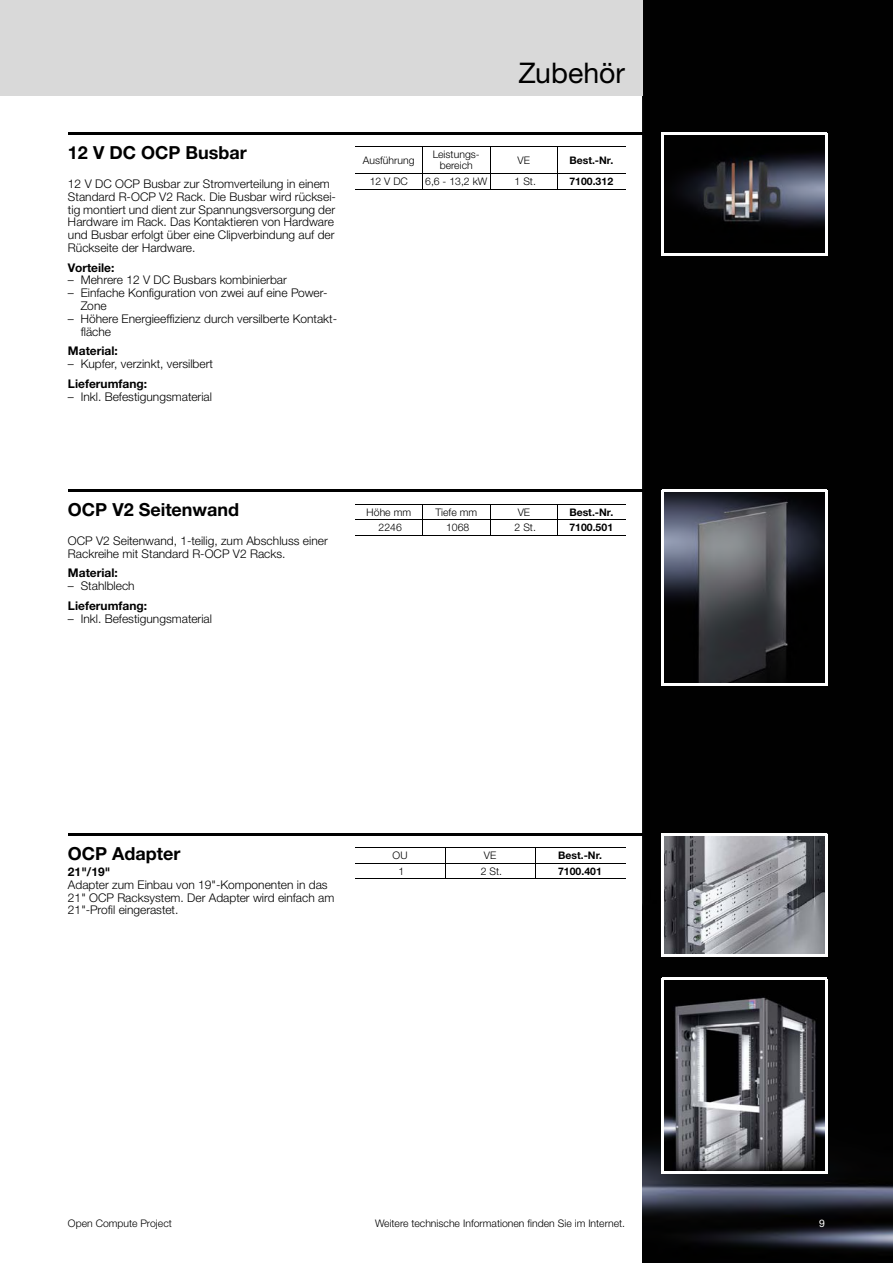
<style>
.page{position:relative;width:893px;height:1263px;background:#fff}
.page>*{position:absolute;margin:0;border:0;box-sizing:border-box;transform-origin:0 0}
.t1{font:28.5px "Neue Helvetica For Rittal";color:#000}
.t2{font:700 18px "Neue Helvetica For Rittal";color:#000}
.t3{font:300 12px/12.9px "Neue Helvetica For Rittal";color:#000}
.t4{font:700 12px "Neue Helvetica For Rittal";color:#000}
.t5{font:300 10.5px/10.9px "Neue Helvetica For Rittal";letter-spacing:.005em;color:#000;text-align:center}
.t6{font:700 10.5px "Neue Helvetica For Rittal";color:#000}
.t7{font:10.5px "Neue Helvetica For Rittal";color:#fff}
</style>
<div class="page">
<img style="left:642px;top:0;width:251px;height:1263px">
<div style="left:0;top:0;width:642px;height:95px;background:#d9d9d9"></div>
<hr style="left:68px;top:132px;width:574px;height:3px;background:#000">
<img style="left:663px;top:135px;width:162px;height:119px">
<hr style="left:662px;top:132px;width:165px;height:3px;background:#fff">
<hr style="left:825px;top:133px;width:2px;height:123px;background:#fff">
<hr style="left:661px;top:254px;width:165px;height:2px;background:#fff">
<hr style="left:661px;top:132px;width:2px;height:123px;background:#fff">
<hr style="left:422px;top:146px;width:1px;height:43px;background:#000">
<hr style="left:490px;top:146px;width:1px;height:43px;background:#000">
<hr style="left:557px;top:146px;width:1px;height:43px;background:#000">
<hr style="left:355px;top:146px;width:270px;height:1px;background:#000">
<hr style="left:355px;top:173px;width:270px;height:1px;background:#000">
<hr style="left:355px;top:189px;width:270px;height:1px;background:#000">
<hr style="left:68px;top:490px;width:574px;height:2px;background:#000">
<img style="left:663px;top:492px;width:162px;height:191px">
<hr style="left:662px;top:490px;width:165px;height:2px;background:#fff">
<hr style="left:825px;top:491px;width:2px;height:195px;background:#fff">
<hr style="left:661px;top:683px;width:165px;height:3px;background:#fff">
<hr style="left:661px;top:490px;width:2px;height:194px;background:#fff">
<hr style="left:422px;top:504px;width:1px;height:32px;background:#000">
<hr style="left:490px;top:504px;width:1px;height:32px;background:#000">
<hr style="left:557px;top:504px;width:1px;height:32px;background:#000">
<hr style="left:355px;top:504px;width:270px;height:1px;background:#000">
<hr style="left:355px;top:520px;width:270px;height:1px;background:#000">
<hr style="left:355px;top:535px;width:270px;height:1px;background:#000">
<hr style="left:68px;top:833px;width:574px;height:2px;background:#000">
<img style="left:663px;top:835px;width:162px;height:119px">
<hr style="left:662px;top:833px;width:165px;height:2px;background:#fff">
<hr style="left:825px;top:834px;width:2px;height:123px;background:#fff">
<hr style="left:661px;top:954px;width:165px;height:3px;background:#fff">
<hr style="left:661px;top:833px;width:2px;height:123px;background:#fff">
<img style="left:663px;top:980px;width:162px;height:191px">
<hr style="left:662px;top:978px;width:165px;height:2px;background:#fff">
<hr style="left:825px;top:979px;width:2px;height:195px;background:#fff">
<hr style="left:661px;top:1171px;width:165px;height:3px;background:#fff">
<hr style="left:661px;top:978px;width:2px;height:194px;background:#fff">
<hr style="left:445px;top:847px;width:1px;height:32px;background:#000">
<hr style="left:535px;top:847px;width:1px;height:32px;background:#000">
<hr style="left:355px;top:847px;width:270px;height:1px;background:#000">
<hr style="left:355px;top:863px;width:270px;height:1px;background:#000">
<hr style="left:355px;top:879px;width:270px;height:1px;background:#000">
<h2 class="t2" style="left:68px;top:146px;width:180px">12 V DC OCP Busbar</h2>
<p class="t3" style="left:68px;top:178px;width:270px">12 V DC OCP Busbar zur Stromverteilung in einem Standard R-OCP V2 Rack. Die Busbar wird rücksei&shy;tig montiert und dient zur Spannungsversorgung der Hardware im Rack. Das Kontaktieren von Hardware und Busbar erfolgt über eine Clipverbindung auf der Rückseite der Hardware.</p>
<p class="t4" style="left:68px;top:263px;width:48px">Vorteile:</p>
<p class="t3" style="left:68px;top:275px;width:221px">– Mehrere 12 V DC Busbars kombinierbar</p>
<p class="t3" style="left:81px;top:288px;width:248px;text-indent:-13px">– Einfache Konfiguration von zwei auf eine Power-<br>Zone</p>
<p class="t3" style="left:81px;top:314px;width:258px;text-indent:-13px">– Höhere Energieeffizienz durch versilberte Kontakt&shy;fläche</p>
<p class="t4" style="left:68px;top:347px;width:51px">Material:</p>
<p class="t3" style="left:68px;top:359px;width:147px">– Kupfer, verzinkt, versilbert</p>
<p class="t4" style="left:68px;top:379px;width:81px">Lieferumfang:</p>
<p class="t3" style="left:68px;top:391px;width:146px">– Inkl. Befestigungsmaterial</p>
<h1 class="t1" style="left:518px;top:56px;width:108px">Zubehör</h1>
<p class="t5" style="left:363px;top:155px;width:53px">Ausführung</p>
<p class="t5" style="left:433px;top:150px;width:48px">Leistungs&shy;bereich</p>
<p class="t5" style="left:518px;top:155px;width:14px">VE</p>
<p class="t6" style="left:569px;top:156px;width:46px">Best.-Nr.</p>
<p class="t5" style="left:370px;top:177px;width:40px">12 V DC</p>
<p class="t5" style="left:425px;top:177px;width:64px">6,6 - 13,2 kW</p>
<p class="t5" style="left:515px;top:177px;width:23px">1 St.</p>
<p class="t6" style="left:569px;top:177px;width:45px">7100.312</p>
<h2 class="t2" style="left:68px;top:503px;width:173px">OCP V2 Seitenwand</h2>
<p class="t3" style="left:68px;top:536px;width:261px">OCP V2 Seitenwand, 1-teilig, zum Abschluss einer<br>Rackreihe mit Standard R-OCP V2 Racks.</p>
<p class="t4" style="left:68px;top:569px;width:51px">Material:</p>
<p class="t3" style="left:68px;top:581px;width:68px">– Stahlblech</p>
<p class="t4" style="left:68px;top:601px;width:81px">Lieferumfang:</p>
<p class="t3" style="left:68px;top:613px;width:146px">– Inkl. Befestigungsmaterial</p>
<p class="t5" style="left:366px;top:507px;width:46px">Höhe mm</p>
<p class="t5" style="left:436px;top:507px;width:43px">Tiefe mm</p>
<p class="t5" style="left:518px;top:507px;width:14px">VE</p>
<p class="t6" style="left:569px;top:508px;width:46px">Best.-Nr.</p>
<p class="t5" style="left:379px;top:523px;width:25px">2246</p>
<p class="t5" style="left:446px;top:523px;width:25px">1068</p>
<p class="t5" style="left:515px;top:523px;width:23px">2 St.</p>
<p class="t6" style="left:569px;top:524px;width:45px">7100.501</p>
<h2 class="t2" style="left:68px;top:847px;width:114px">OCP Adapter</h2>
<p class="t4" style="left:68px;top:867px;width:44px">21"/19"</p>
<p class="t3" style="left:68px;top:879px;width:268px">Adapter zum Einbau von 19"-Komponenten in das<br>21" OCP Racksystem. Der Adapter wird einfach am<br>21"-Profil eingerastet.</p>
<p class="t5" style="left:392px;top:851px;width:16px">OU</p>
<p class="t5" style="left:484px;top:851px;width:14px">VE</p>
<p class="t6" style="left:558px;top:851px;width:46px">Best.-Nr.</p>
<p class="t5" style="left:399px;top:867px;width:7px">1</p>
<p class="t5" style="left:481px;top:867px;width:23px">2 St.</p>
<p class="t6" style="left:558px;top:867px;width:45px">7100.401</p>
<p class="t5" style="left:68px;top:1219px;width:105px">Open Compute Project</p>
<p class="t5" style="left:375px;top:1219px;width:252px">Weitere technische Informationen finden Sie im Internet.</p>
<p class="t7" style="left:819px;top:1218px;width:7px">9</p>
</div>
